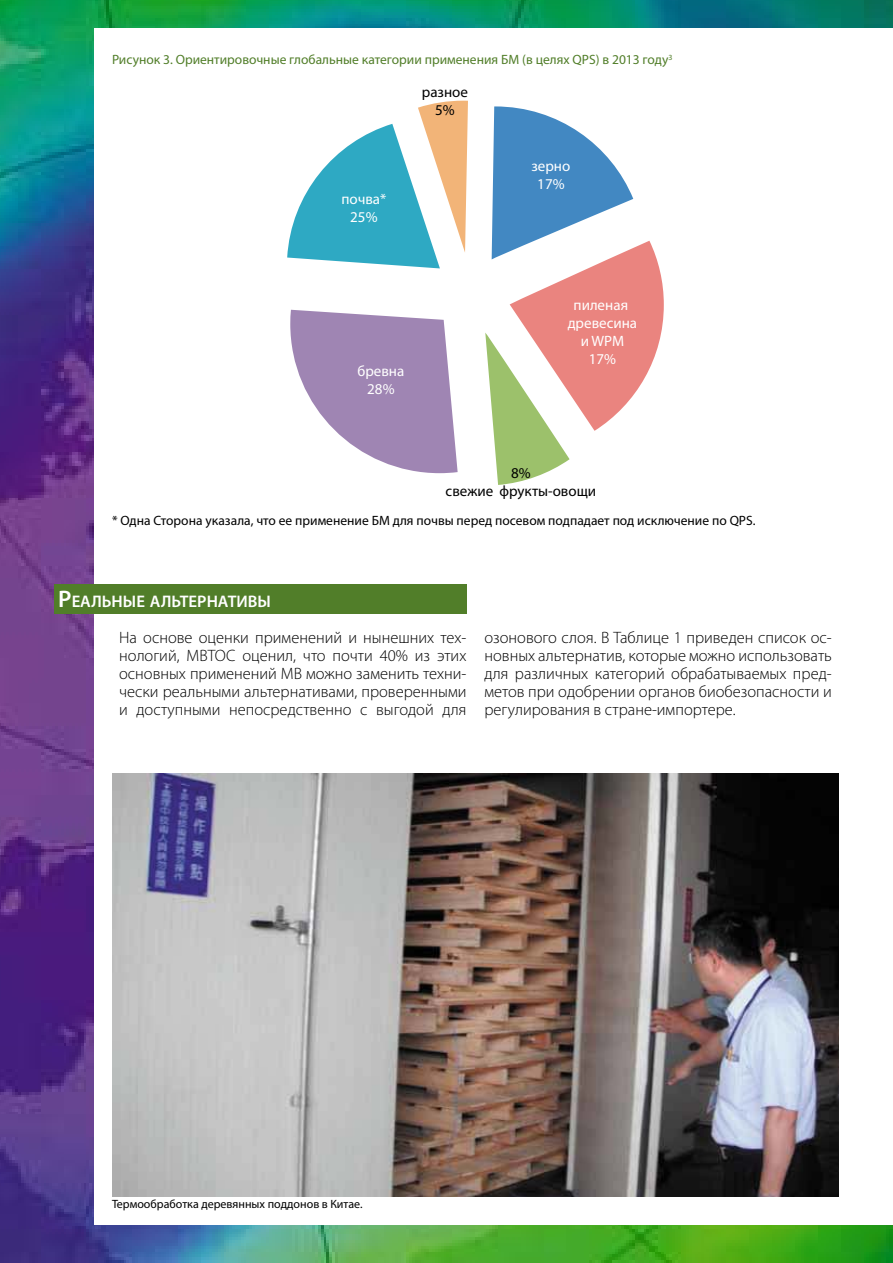
<style>
.page{position:relative;width:893px;height:1263px;background:#fff}
.page>*{position:absolute;margin:0;border:0;box-sizing:border-box;transform-origin:0 0}
.t1{font:600 16.8px "Myriad Pro";color:#fff}
.t2{font:300 16.5px/18px "Myriad Pro";color:#000;text-align:justify}
.t3{font:15px/18px "Myriad Pro";color:#fff;text-align:center}
.t4{font:15px/18px "Myriad Pro";color:#000;text-align:center}
.t5{font:13.5px "Myriad Pro";color:#000}
.t6{font:13.5px "Myriad Pro";color:#517e29}
.t7{font:12px "Myriad Pro";color:#000}
.s1{font-size:24px}
</style>
<div class="page">
<img style="left:0;top:0;width:893px;height:1262px">
<div style="left:95px;top:28px;width:798px;height:1197px;background:#fff"></div>
<div style="left:54px;top:584px;width:412px;height:30px;background:#517e29"></div>
<img style="left:112px;top:774px;width:727px;height:422px">
<svg style="left:287px;top:101px;width:181px;height:167px"></svg>
<svg style="left:485px;top:106px;width:179px;height:379px"></svg>
<svg style="left:290px;top:310px;width:168px;height:163px"></svg>
<p class="t6" style="left:112px;top:51px;width:562px">Рисунок 3. Ориентировочные глобальные категории применения БМ (в целях QPS) в 2013 году<sup>3</sup></p>
<p class="t3" style="left:341px;top:189px;width:46px">почва*<br>25%</p>
<p class="t4" style="left:422px;top:83px;width:48px">разное<br>5%</p>
<p class="t3" style="left:531px;top:156px;width:40px">зерно<br>17%</p>
<p class="t3" style="left:357px;top:362px;width:48px">бревна<br>28%</p>
<p class="t3" style="left:568px;top:296px;width:71px">пиленая древесина и WPM<br>17%</p>
<p class="t4" style="left:446px;top:463px;width:152px">8%<br>свежие фрукты-овощи</p>
<p class="t5" style="left:112px;top:512px;width:645px">* Одна Сторона указала, что ее применение БМ для почвы перед посевом подпадает под исключение по QPS.</p>
<p class="t1" style="left:58px;top:590px;width:214px"><span class="s1">Р</span>еальные альтернативы</p>
<p class="t2" style="left:119px;top:629px;width:349px">На основе оценки применений и нынешних тех&shy;нологий, MBTOC оценил, что почти 40% из этих основных применений MB можно заменить техни&shy;чески реальными альтернативами, проверенными и доступными непосредственно с выгодой для</p>
<p class="t2" style="left:484px;top:629px;width:349px">озонового слоя. В Taблице 1 приведен список ос&shy;новных альтернатив, которые можно использовать для различных категорий обрабатываемых пред&shy;метов при одобрении органов биобезопасности и регулирования в стране-импортере.</p>
<p class="t7" style="left:112px;top:1197px;width:252px">Термообработка деревянных поддонов в Китае.</p>
</div>
